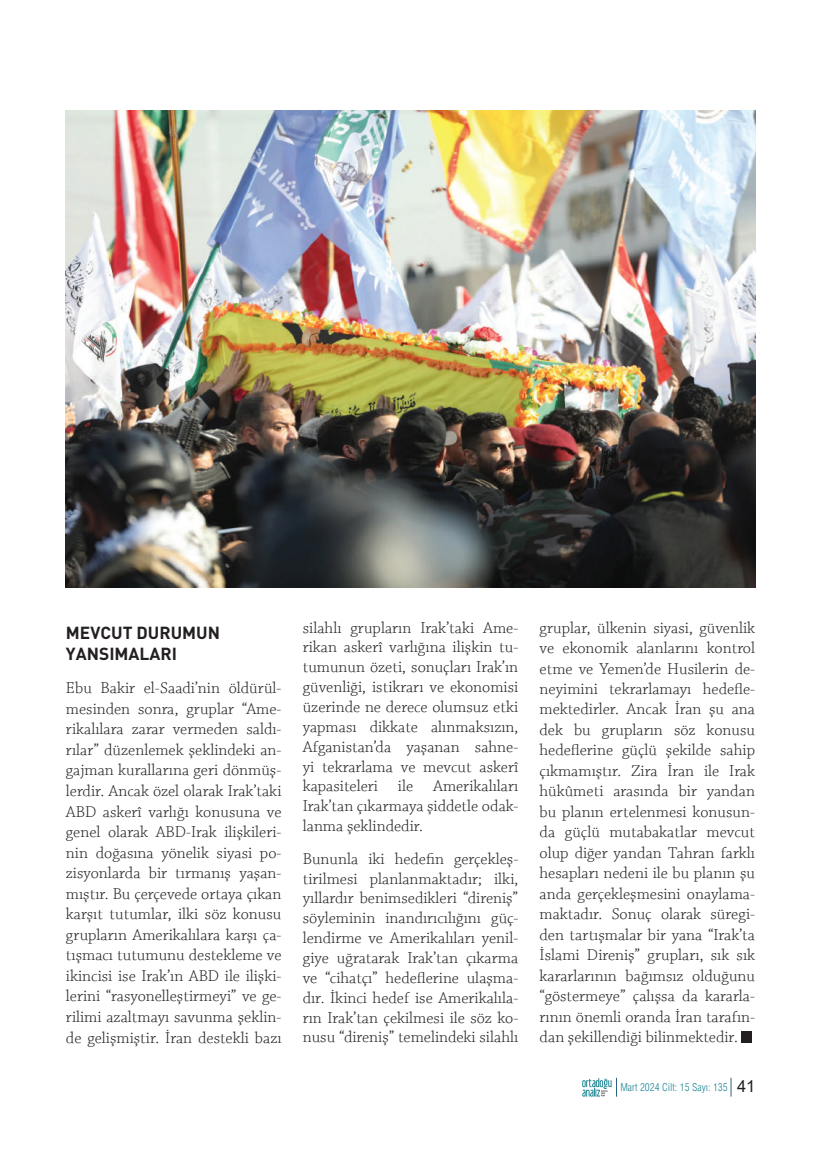
<style>
.page{position:relative;width:830px;height:1149px;background:#fff}
.page>*{position:absolute;margin:0;border:0;box-sizing:border-box;transform-origin:0 0}
.t1{font:700 17.25px/21.5px "DIN";color:#231f20}
.t2{font:300 16.5px/20.5px "Chaparral Pro";color:#231f20;text-align:justify}
.t3{font:10.5px "Swis 721 Lt Cn BT Light";color:#218696}
.s1{font-family:"Arial";font-size:16.5px;color:#231f20}
</style>
<div class="page">
<svg style="left:582px;top:1077px;width:35px;height:19px"></svg>
<svg style="left:730px;top:1077px;width:1px;height:19px"></svg>
<div style="left:741px;top:1031px;width:11px;height:11px;background:#231f20"></div>
<img style="left:66px;top:111px;width:688px;height:476px">
<p class="t1" style="left:66px;top:620px;width:155px">MEVCUT DURUMUN<br>YANSIMALARI</p>
<p class="t2" style="left:66px;top:678px;width:217px">Ebu Bakir el-Saadi’nin öldürül&shy;mesinden sonra, gruplar “Ame&shy;rikalılara zarar vermeden saldı&shy;rılar” düzenlemek şeklindeki an&shy;gajman kurallarına geri dönmüş&shy;lerdir. Ancak özel olarak Irak’taki ABD askerî varlığı konusuna ve genel olarak ABD-Irak ilişkileri&shy;nin doğasına yönelik siyasi po&shy;zisyonlarda bir tırmanış yaşan&shy;mıştır. Bu çerçevede ortaya çıkan karşıt tutumlar, ilki söz konusu grupların Amerikalılara karşı ça&shy;tışmacı tutumunu destekleme ve ikincisi ise Irak’ın ABD ile ilişki&shy;lerini “rasyonelleştirmeyi” ve ge&shy;rilimi azaltmayı savunma şeklin&shy;de gelişmiştir. İran destekli bazı</p>
<p class="t2" style="left:302px;top:618px;width:217px;line-height:19.8px">silahlı grupların Irak’taki Ame&shy;rikan askerî varlığına ilişkin tu&shy;tumunun özeti, sonuçları Irak’ın güvenliği, istikrarı ve ekonomisi üzerinde ne derece olumsuz etki yapması dikkate alınmaksızın, Afganistan’da yaşanan sahne&shy;yi tekrarlama ve mevcut askerî kapasiteleri ile Amerikalıları Irak’tan çıkarmaya şiddetle odak&shy;lanma şeklindedir.</p>
<p class="t2" style="left:302px;top:849px;width:217px;line-height:19.8px">Bununla iki hedefin gerçekleş&shy;tirilmesi planlanmaktadır; ilki, yıllardır benimsedikleri “direniş” söyleminin inandırıcılığını güç&shy;lendirme ve Amerikalıları yenil&shy;giye uğratarak Irak’tan çıkarma ve “cihatçı” hedeflerine ulaşma&shy;dır. İkinci hedef ise Amerikalıla&shy;rın Irak’tan çekilmesi ile söz ko&shy;nusu “direniş” temelindeki silahlı</p>
<p class="t2" style="left:539px;top:617px;width:217px">gruplar, ülkenin siyasi, güvenlik ve ekonomik alanlarını kontrol etme ve Yemen’de Husilerin de&shy;neyimini tekrarlamayı hedefle&shy;mektedirler. Ancak İran şu ana dek bu grupların söz konusu hedeflerine güçlü şekilde sahip çıkmamıştır. Zira İran ile Irak hükûmeti arasında bir yandan bu planın ertelenmesi konusun&shy;da güçlü mutabakatlar mevcut olup diğer yandan Tahran farklı hesapları nedeni ile bu planın şu anda gerçekleşmesini onaylama&shy;maktadır. Sonuç olarak süregi&shy;den tartışmalar bir yana “Irak’ta İslami Direniş” grupları, sık sık kararlarının bağımsız olduğunu “göstermeye” çalışsa da kararla&shy;rının önemli oranda İran tarafın&shy;dan şekillendiği bilinmektedir.</p>
<p class="t3" style="left:620px;top:1080px;width:136px">Mart 2024 Cilt: 15 Sayı: 135 <span class="s1">41</span></p>
</div>
